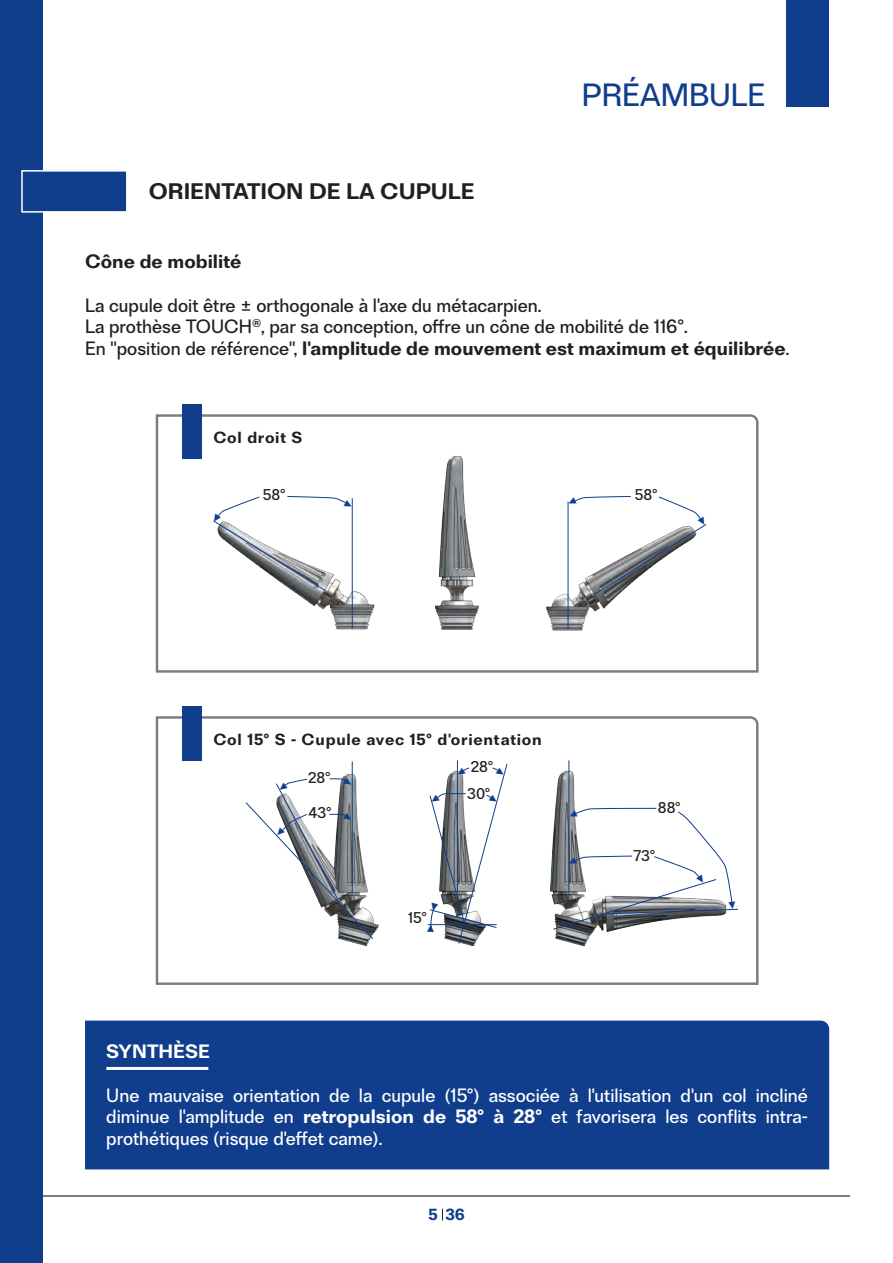
<style>
.page{position:relative;width:893px;height:1263px;background:#fff}
.page>*{position:absolute;margin:0;border:0;box-sizing:border-box;transform-origin:0 0}
.t1{font:30px "Brut Grotesque";color:#103d8c}
.t2{font:700 21px "Brut Grotesque";color:#231f20}
.t3{font:18px/21.6px "Brut Grotesque";color:#fff;text-align:justify}
.t4{font:18px "Brut Grotesque";color:#231f20}
.t5{font:700 18px "Brut Grotesque";color:#231f20}
.t6{font:700 18px "Brut Grotesque";color:#fff}
.t7{font:700 15px "Brut Grotesque";letter-spacing:.05em;color:#231f20}
.t8{font:700 15px "Brut Grotesque";color:#103d8c}
.t9{font:14.55px "Brut Grotesque";color:#231f20}
.s1{font-weight:400}
.s2{font-weight:700}
</style>
<div class="page">
<div style="left:787px;top:0;width:42px;height:106px;background:#103d8c"></div>
<hr style="left:43px;top:1195px;width:807px;height:1px;background:#787d83">
<div style="left:0;top:0;width:43px;height:1263px;background:#103d8c"></div>
<div style="left:21px;top:170px;width:107px;height:43px;background:#103d8c;border:2px solid #fff"></div>
<svg style="left:155px;top:414px;width:604px;height:259px"></svg>
<div style="left:85px;top:1020px;width:744px;height:149px;background:#103d8c"></div>
<hr style="left:106px;top:1067px;width:102px;height:3px;background:#fff">
<img style="left:215px;top:520px;width:161px;height:115px">
<img style="left:431px;top:456px;width:52px;height:176px">
<img style="left:545px;top:526px;width:151px;height:106px">
<hr style="left:352px;top:498px;width:1px;height:131px;background:#103d8c">
<hr style="left:568px;top:502px;width:1px;height:127px;background:#103d8c">
<svg style="left:155px;top:716px;width:604px;height:269px"></svg>
<img style="left:267px;top:772px;width:124px;height:175px">
<img style="left:542px;top:767px;width:193px;height:180px">
<hr style="left:352px;top:761px;width:1px;height:131px;background:#103d8c">
<hr style="left:569px;top:760px;width:1px;height:131px;background:#103d8c">
<hr style="left:457px;top:760px;width:1px;height:131px;background:#103d8c">
<div style="left:182px;top:706px;width:20px;height:54px;background:#103d8c"></div>
<div style="left:182px;top:404px;width:20px;height:54px;background:#103d8c"></div>
<svg style="left:211px;top:496px;width:142px;height:95px"></svg>
<svg style="left:567px;top:496px;width:140px;height:99px"></svg>
<svg style="left:553px;top:808px;width:186px;height:122px"></svg>
<svg style="left:245px;top:778px;width:129px;height:162px"></svg>
<svg style="left:427px;top:763px;width:81px;height:181px"></svg>
<p class="t2" style="left:149px;top:178px;width:327px">ORIENTATION DE LA CUPULE</p>
<p class="t1" style="left:582px;top:76px;width:185px">PRÉAMBULE</p>
<p class="t5" style="left:85px;top:250px;width:158px">Cône de mobilité</p>
<p class="t4" style="left:85px;top:294px;width:458px">La cupule doit être ± orthogonale à l'axe du métacarpien.</p>
<p class="t4" style="left:85px;top:315px;width:604px">La prothèse TOUCH<sup>®</sup>, par sa conception, offre un cône de mobilité de 116°.</p>
<p class="t5" style="left:85px;top:337px;width:706px"><span class="s1">En "position de référence",</span> l'amplitude de mouvement est maximum et équilibrée<span class="s1">.</span></p>
<p class="t7" style="left:213px;top:427px;width:90px">Col droit S</p>
<p class="t9" style="left:263px;top:485px;width:24px">58°</p>
<p class="t9" style="left:635px;top:485px;width:24px">58°</p>
<p class="t7" style="left:213px;top:729px;width:330px">Col 15° S - Cupule avec 15° d'orientation</p>
<p class="t9" style="left:308px;top:769px;width:24px">28°</p>
<p class="t9" style="left:309px;top:803px;width:24px">43°</p>
<p class="t9" style="left:471px;top:758px;width:24px">28°</p>
<p class="t9" style="left:467px;top:784px;width:25px">30°</p>
<p class="t9" style="left:408px;top:908px;width:20px">15°</p>
<p class="t9" style="left:658px;top:799px;width:24px">88°</p>
<p class="t9" style="left:633px;top:846px;width:23px">73°</p>
<p class="t6" style="left:106px;top:1040px;width:105px">SYNTHÈSE</p>
<p class="t3" style="left:106px;top:1084px;width:703px">Une mauvaise orientation de la cupule (15°) associée à l'utilisation d'un col incliné diminue l'amplitude en <span class="s2">retropulsion de 58° à 28°</span> et favorisera les conflits intra&shy;prothétiques (risque d'effet came).</p>
<p class="t8" style="left:428px;top:1205px;width:37px">5 36</p>
</div>
